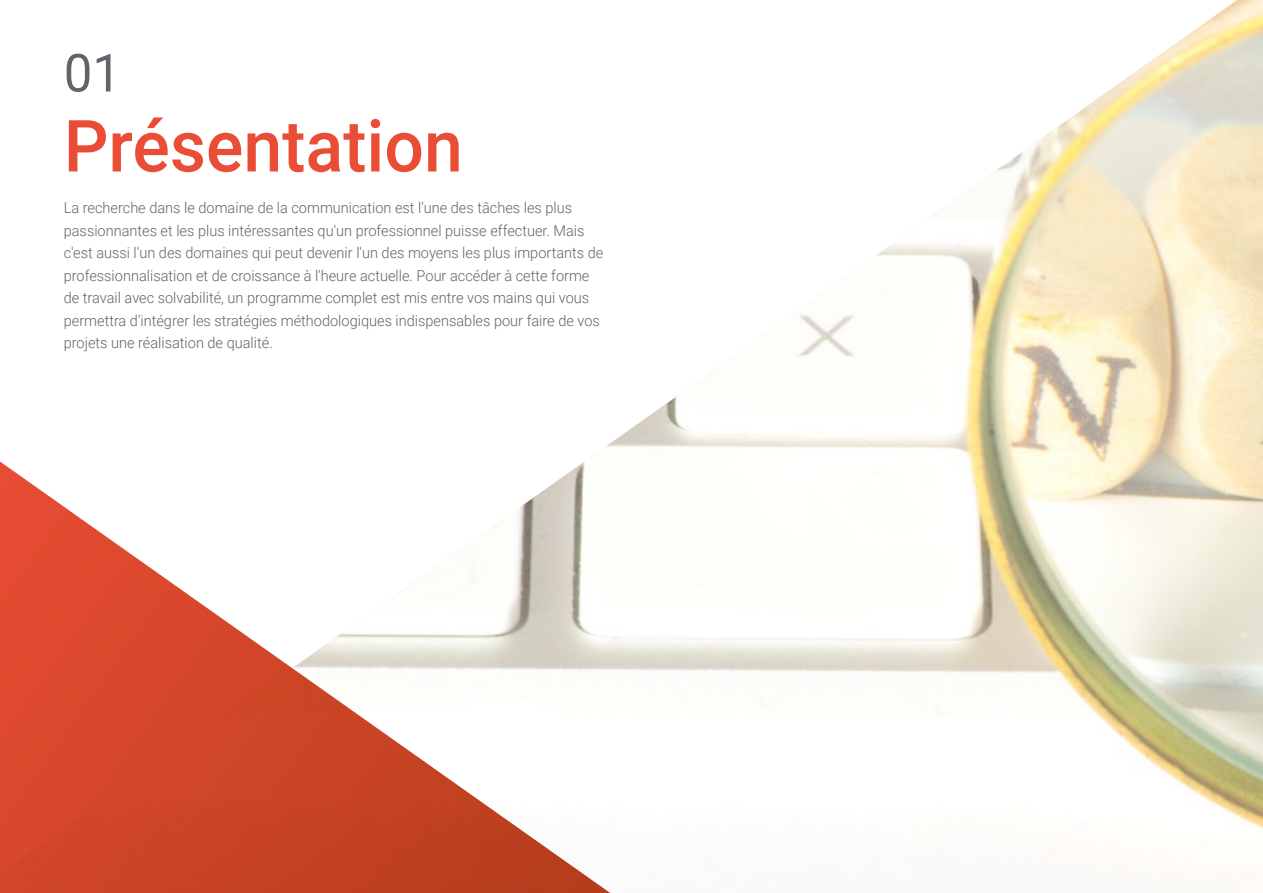
<style>
.page{position:relative;width:1263px;height:893px;background:#fff}
.page>*{position:absolute;margin:0;border:0;box-sizing:border-box;transform-origin:0 0}
.t1{font:500 72px "Roboto";color:#e94d35}
.t2{font:52.5px "Roboto";color:#61646a}
.t3{font:300 15px/22.5px "Roboto";color:#61646a}
</style>
<div class="page">
<img style="left:607px;top:0;width:656px;height:881px">
<svg style="left:0;top:446px;width:640px;height:447px"></svg>
<h2 class="t2" style="left:64px;top:36px;width:59px">01</h2>
<h1 class="t1" style="left:64px;top:95px;width:401px">Présentation</h1>
<p class="t3" style="left:64px;top:196px;width:541px">La recherche dans le domaine de la communication est l'une des tâches les plus passionnantes et les plus intéressantes qu'un professionnel puisse effectuer. Mais c'est aussi l'un des domaines qui peut devenir l'un des moyens les plus importants de professionnalisation et de croissance à l'heure actuelle. Pour accéder à cette forme de travail avec solvabilité, un programme complet est mis entre vos mains qui vous permettra d'intégrer les stratégies méthodologiques indispensables pour faire de vos projets une réalisation de qualité.</p>
</div>
